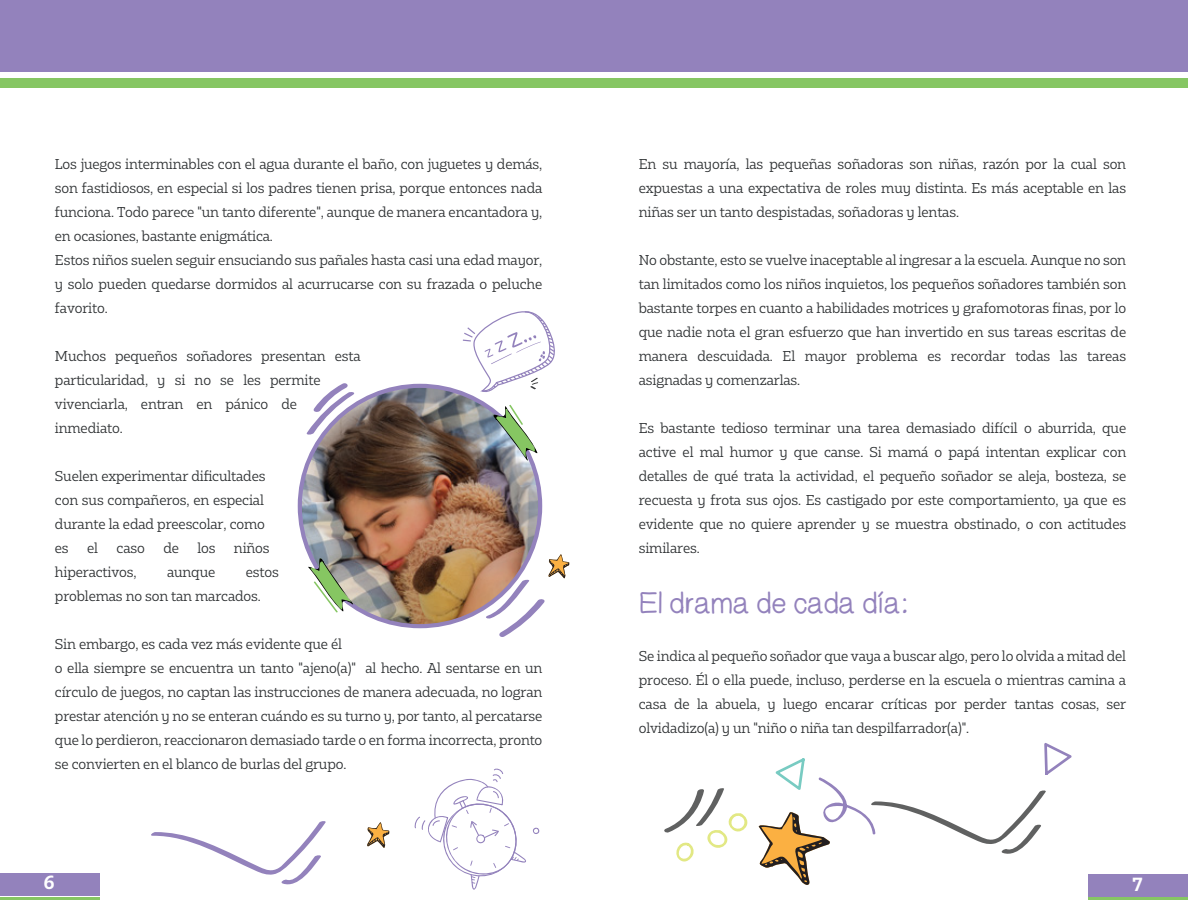
<style>
.page{position:relative;width:1188px;height:918px;background:#fff}
.page>*{position:absolute;margin:0;border:0;box-sizing:border-box;transform-origin:0 0}
.t1{font:29.55px "Helveti Hand";letter-spacing:-.05em;color:#9382bc}
.t2{font:700 18px "Bw Glenn Slab";color:#fff}
.t3{font:13.5px/24px "Bw Glenn Slab";letter-spacing:-.01em;color:#2d3032;text-align:justify}
</style>
<div class="page">
<div style="left:0;top:0;width:1188px;height:72px;background:#9382bc"></div>
<div style="left:0;top:79px;width:1188px;height:9px;background:#86c663"></div>
<div style="left:0;top:873px;width:100px;height:23px;background:#9382bc"></div>
<hr style="left:0;top:897px;width:99px;height:3px;background:#86c663">
<div style="left:1089px;top:874px;width:99px;height:23px;background:#9382bc"></div>
<hr style="left:1088px;top:898px;width:100px;height:2px;background:#86c663">
<svg style="left:664px;top:788px;width:84px;height:74px"></svg>
<svg style="left:759px;top:743px;width:313px;height:142px"></svg>
<svg style="left:367px;top:822px;width:22px;height:26px"></svg>
<img style="left:300px;top:386px;width:240px;height:240px;border-radius:120px">
<svg style="left:306px;top:383px;width:51px;height:52px"></svg>
<svg style="left:483px;top:554px;width:86px;height:83px"></svg>
<svg style="left:308px;top:558px;width:45px;height:55px"></svg>
<svg style="left:493px;top:405px;width:45px;height:56px"></svg>
<svg style="left:462px;top:311px;width:93px;height:83px"></svg>
<svg style="left:414px;top:768px;width:126px;height:122px"></svg>
<svg style="left:151px;top:821px;width:175px;height:64px"></svg>
<p class="t3" style="left:55px;top:152px;width:489px;text-align:left">Los juegos interminables con el agua durante el baño, con juguetes y demás, son fastidiosos, en especial si los padres tienen prisa, porque entonces nada funciona. Todo parece "un tanto diferente", aunque de manera encantadora y, en ocasiones, bastante enigmática.<br>Estos niños suelen seguir ensuciando sus pañales hasta casi una edad mayor, y solo pueden quedarse dormidos al acurrucarse con su frazada o peluche favorito.</p>
<p class="t3" style="left:55px;top:344px;width:307px;text-align:left">Muchos pequeños soñadores presentan esta particularidad, y si no se les permite vivenciarla, entran en pánico de inmediato.</p>
<p class="t3" style="left:55px;top:464px;width:212px">Suelen experimentar dificultades con sus compañeros, en especial durante la edad preescolar, como es</p>
<p class="t3" style="left:87px;top:536px;width:12px">el</p>
<p class="t3" style="left:117px;top:536px;width:30px">caso</p>
<p class="t3" style="left:163px;top:536px;width:17px">de</p>
<p class="t3" style="left:197px;top:536px;width:20px">los</p>
<p class="t3" style="left:234px;top:536px;width:37px">niños</p>
<p class="t3" style="left:55px;top:560px;width:83px">hiperactivos,</p>
<p class="t3" style="left:167px;top:560px;width:50px">aunque</p>
<p class="t3" style="left:55px;top:560px;width:225px;text-indent:191px">estos problemas no son tan marcados.</p>
<p class="t3" style="left:55px;top:632px;width:489px;text-align:left">Sin embargo, es cada vez más evidente que él<br>o ella siempre se encuentra un tanto "ajeno(a)" al hecho. Al sentarse en un círculo de juegos, no captan las instrucciones de manera adecuada, no logran prestar atención y no se enteran cuándo es su turno y, por tanto, al percatarse que lo perdieron, reaccionaron demasiado tarde o en forma incorrecta, pronto se convierten en el blanco de burlas del grupo.</p>
<p class="t3" style="left:639px;top:152px;width:489px">En su mayoría, las pequeñas soñadoras son niñas, razón por la cual son expuestas a una expectativa de roles muy distinta. Es más aceptable en las niñas ser un tanto despistadas, soñadoras y lentas.</p>
<p class="t3" style="left:639px;top:248px;width:489px">No obstante, esto se vuelve inaceptable al ingresar a la escuela. Aunque no son tan limitados como los niños inquietos, los pequeños soñadores también son bastante torpes en cuanto a habilidades motrices y grafomotoras finas, por lo que nadie nota el gran esfuerzo que han invertido en sus tareas escritas de manera descuidada. El mayor problema es recordar todas las tareas asignadas y comenzarlas.</p>
<p class="t3" style="left:639px;top:416px;width:489px">Es bastante tedioso terminar una tarea demasiado difícil o aburrida, que active el mal humor y que canse. Si mamá o papá intentan explicar con detalles de qué trata la actividad, el pequeño soñador se aleja, bosteza, se recuesta y frota sus ojos. Es castigado por este comportamiento, ya que es evidente que no quiere aprender y se muestra obstinado, o con actitudes similares.</p>
<h1 class="t1" style="left:639px;top:586px;width:272px">El drama de cada día:</h1>
<p class="t3" style="left:639px;top:643px;width:489px">Se indica al pequeño soñador que vaya a buscar algo, pero lo olvida a mitad del proceso. Él o ella puede, incluso, perderse en la escuela o mientras camina a casa de la abuela, y luego encarar críticas por perder tantas cosas, ser olvidadizo(a) y un "niño o niña tan despilfarrador(a)".</p>
<h2 class="t2" style="left:44px;top:871px;width:12px">6</h2>
<h2 class="t2" style="left:1132px;top:872px;width:12px">7</h2>
</div>
